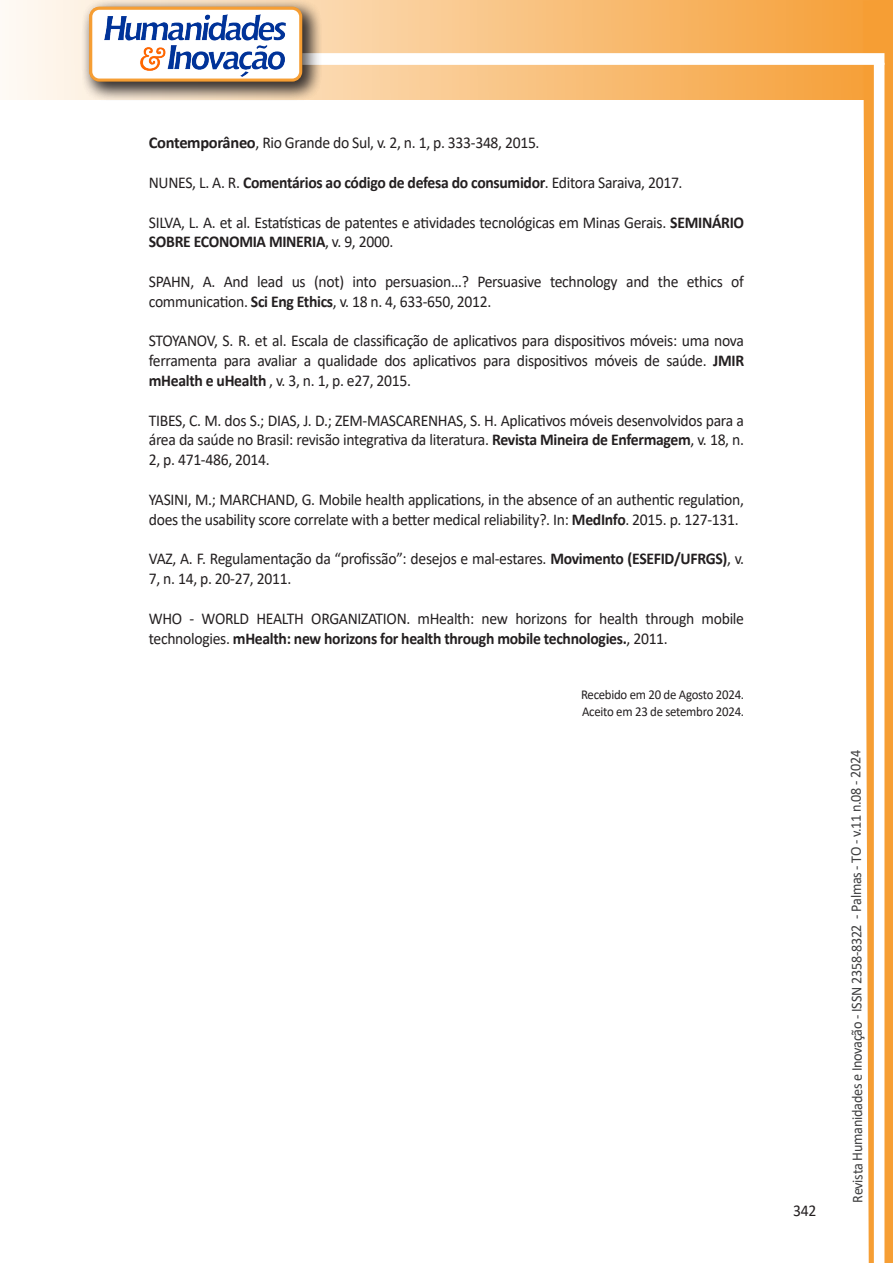
<style>
.page{position:relative;width:893px;height:1263px;background:#fff}
.page>*{position:absolute;margin:0;border:0;box-sizing:border-box;transform-origin:0 0}
.texto{font:16.5px/19.8px "Calibri";letter-spacing:-.02em;color:#231f20;scale:.95 1}
.texto-2{font:700 16.5px "Calibri";letter-spacing:-.02em;color:#231f20;scale:.95 1}
.t1{font:15px "Calibri";letter-spacing:-.025em;color:#3e3e3f;scale:.95 1}
.texto-3{font:13.5px "Calibri";letter-spacing:-.02em;color:#231f20;scale:.95 1}
.s1{font-weight:700}
.s2{font-weight:400}
</style>
<div class="page">
<svg style="left:5px;top:0;width:858px;height:100px;background:#f9c484"></svg>
<div style="left:302px;top:53px;width:582px;height:12px;background:#fff;border:2px solid #fff"></div>
<svg style="left:863px;top:0;width:30px;height:1263px"></svg>
<div style="left:81px;top:0;width:241px;height:102px;background:#231f20;opacity:.75"></div>
<div style="left:91px;top:8px;width:210px;height:72px;background:#fff;border-radius:9px"></div>
<img style="left:104px;top:14px;width:181px;height:62px">
<div style="left:89px;top:7px;width:213px;height:75px;border:3px solid #f69e34;border-radius:9px"></div>
<p class="texto" style="left:149px;top:133px;width:413px"><span class="s1">Contemporâneo</span>, Rio Grande do Sul, v. 2, n. 1, p. 333-348, 2015.</p>
<p class="texto-2" style="left:149px;top:171px;width:563px"><span class="s2">NUNES, L. A. R.</span> Comentários ao código de defesa do consumidor<span class="s2">. Editora Saraiva, 2017.</span></p>
<p class="texto" style="left:149px;top:212px;width:628px">SILVA, L. A. et al. Estatísticas de patentes e atividades tecnológicas em Minas Gerais. <span class="s1">SEMINÁRIO<br>SOBRE ECONOMIA MINERIA</span>, v. 9, 2000.</p>
<p class="texto" style="left:149px;top:271px;width:628px">SPAHN, A. And lead us (not) into persuasion…? Persuasive technology and the ethics of communication. <span class="s1">Sci Eng Ethics</span>, v. 18 n. 4, 633-650, 2012.</p>
<p class="texto" style="left:149px;top:331px;width:628px;text-align:justify">STOYANOV, S. R. et al. Escala de classificação de aplicativos para dispositivos móveis: uma nova ferramenta para avaliar a qualidade dos aplicativos para dispositivos móveis de saúde. <span class="s1">JMIR mHealth e uHealth</span> , v. 3, n. 1, p. e27, 2015.</p>
<p class="texto" style="left:149px;top:410px;width:628px;text-align:justify">TIBES, C. M. dos S.; DIAS, J. D.; ZEM-MASCARENHAS, S. H. Aplicativos móveis desenvolvidos para a área da saúde no Brasil: revisão integrativa da literatura. <span class="s1">Revista Mineira de Enfermagem</span>, v. 18, n.<br>2, p. 471-486, 2014.</p>
<p class="texto" style="left:149px;top:489px;width:628px">YASINI, M.; MARCHAND, G. Mobile health applications, in the absence of an authentic regulation, does the usability score correlate with a better medical reliability?. In: <span class="s1">MedInfo</span>. 2015. p. 127-131.</p>
<p class="texto" style="left:149px;top:548px;width:628px">VAZ, A. F. Regulamentação da “profissão”: desejos e mal-estares. <span class="s1">Movimento (ESEFID/UFRGS)</span>, v.<br>7, n. 14, p. 20-27, 2011.</p>
<p class="texto" style="left:149px;top:608px;width:628px">WHO - WORLD HEALTH ORGANIZATION. mHealth: new horizons for health through mobile technologies. <span class="s1">mHealth: new horizons for health through mobile technologies.</span>, 2011.</p>
<p class="texto-3" style="left:581px;top:685px;width:173px">Recebido em 20 de Agosto 2024.</p>
<p class="texto-3" style="left:582px;top:702px;width:172px">Aceito em 23 de setembro 2024.</p>
<p class="texto" style="left:793px;top:1200px;width:26px">342</p>
<p class="t1" style="left:846px;top:1203px;width:478px;rotate:-90deg">Revista Humanidades e Inovação - ISSN 2358-8322 - Palmas - TO - v.11 n.08 - 2024</p>
</div>
